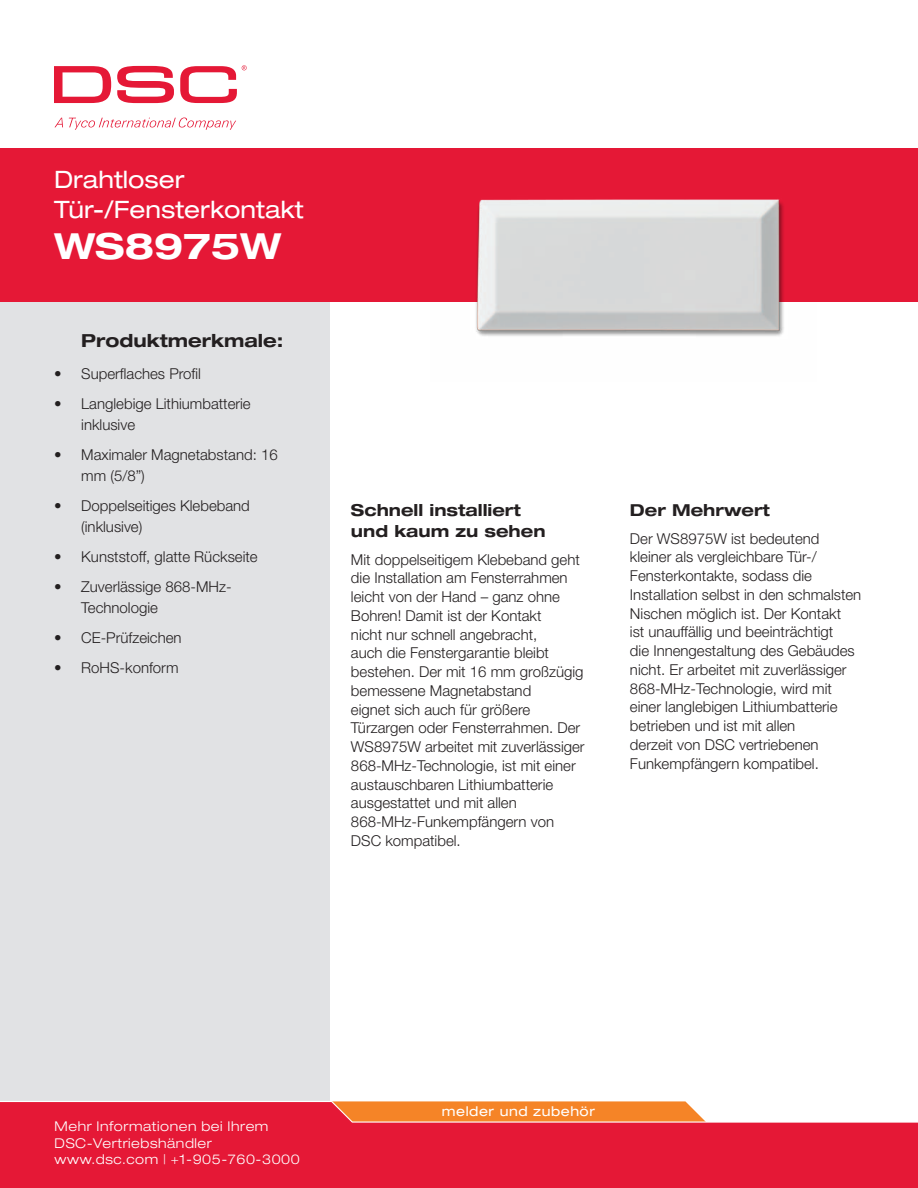
<style>
.page{position:relative;width:918px;height:1188px;background:#fff}
.page>*{position:absolute;margin:0;border:0;box-sizing:border-box;transform-origin:0 0}
.t1{font:700 expanded 36px "Helvetica Neue LT Std";color:#fff}
.t2{font:expanded 24px/30px "Helvetica Neue LT Std";color:#fff}
.t3{font:700 expanded 18px "Helvetica Neue LT Std";color:#231f20}
.t4{font:700 expanded 16.5px/21px "Helvetica Neue LT Std";color:#231f20}
.t5{font:300 15px/18.8px "Helvetica Neue LT Pro";color:#231f20}
.t6{font:300 15px/21px "Helvetica Neue LT Std";color:#231f20}
.t7{font:300 expanded 13.5px/16.5px "Helvetica Neue LT Std";letter-spacing:.04em;color:#fff}
.t8{font:expanded 13.5px "Helvetica Neue LT Std";letter-spacing:.04em;color:#fff}
</style>
<div class="page">
<div style="left:0;top:156px;width:329px;height:1032px;background:#e1e2e4"></div>
<div style="left:0;top:148px;width:918px;height:154px;background:#e51836"></div>
<svg style="left:0;top:1100px;width:918px;height:88px;background:#e83445"></svg>
<svg style="left:54px;top:66px;width:57px;height:37px"></svg>
<svg style="left:117px;top:66px;width:57px;height:37px"></svg>
<svg style="left:180px;top:65px;width:67px;height:38px"></svg>
<svg style="left:55px;top:118px;width:8px;height:9px"></svg>
<svg style="left:69px;top:118px;width:167px;height:12px"></svg>
<img style="left:476px;top:199px;width:308px;height:137px">
<h2 class="t2" style="left:54px;top:164px;width:251px">Drahtloser<br>Tür-/Fensterkontakt</h2>
<h1 class="t1" style="left:54px;top:224px;width:229px">WS8975W</h1>
<p class="t3" style="left:81px;top:330px;width:204px">Produktmerkmale:</p>
<p class="t6" style="left:54px;top:363px;width:148px">• Superflaches Profil</p>
<p class="t6" style="left:81px;top:393px;width:171px;text-indent:-27px">• Langlebige Lithiumbatterie inklusive</p>
<p class="t6" style="left:81px;top:444px;width:198px;text-indent:-27px">• Maximaler Magnetabstand: 16 mm (5/8”)</p>
<p class="t6" style="left:81px;top:495px;width:170px;text-indent:-27px">• Doppelseitiges Klebeband (inklusive)</p>
<p class="t6" style="left:54px;top:546px;width:205px">• Kunststoff, glatte Rückseite</p>
<p class="t6" style="left:81px;top:576px;width:152px;text-indent:-27px">• Zuverlässige 868-MHz-<br>Technologie</p>
<p class="t6" style="left:54px;top:627px;width:129px">• CE-Prüfzeichen</p>
<p class="t6" style="left:54px;top:657px;width:126px">• RoHS-konform</p>
<p class="t4" style="left:351px;top:499px;width:196px">Schnell installiert und kaum zu sehen</p>
<p class="t5" style="left:351px;top:550px;width:235px">Mit doppelseitigem Klebeband geht die Installation am Fensterrahmen leicht von der Hand – ganz ohne<br>Bohren! Damit ist der Kontakt<br>nicht nur schnell angebracht,<br>auch die Fenstergarantie bleibt bestehen. Der mit 16 mm großzügig bemessene Magnetabstand<br>eignet sich auch für größere<br>Türzargen oder Fensterrahmen. Der<br>WS8975W arbeitet mit zuverlässiger<br>868-MHz-Technologie, ist mit einer austauschbaren Lithiumbatterie ausgestattet und mit allen<br>868-MHz-Funkempfängern von<br>DSC kompatibel.</p>
<p class="t4" style="left:630px;top:499px;width:141px">Der Mehrwert</p>
<p class="t5" style="left:630px;top:529px;width:233px">Der WS8975W ist bedeutend kleiner als vergleichbare Tür-/<br>Fensterkontakte, sodass die<br>Installation selbst in den schmalsten<br>Nischen möglich ist. Der Kontakt<br>ist unauffällig und beeinträchtigt<br>die Innengestaltung des Gebäudes nicht. Er arbeitet mit zuverlässiger<br>868-MHz-Technologie, wird mit einer langlebigen Lithiumbatterie betrieben und ist mit allen<br>derzeit von DSC vertriebenen<br>Funkempfängern kompatibel.</p>
<p class="t7" style="left:55px;top:1118px;width:247px">Mehr Informationen bei Ihrem<br>DSC-Vertriebshändler www.dsc.com | +1-905-760-3000</p>
<p class="t8" style="left:442px;top:1103px;width:154px">melder und zubehör</p>
</div>
